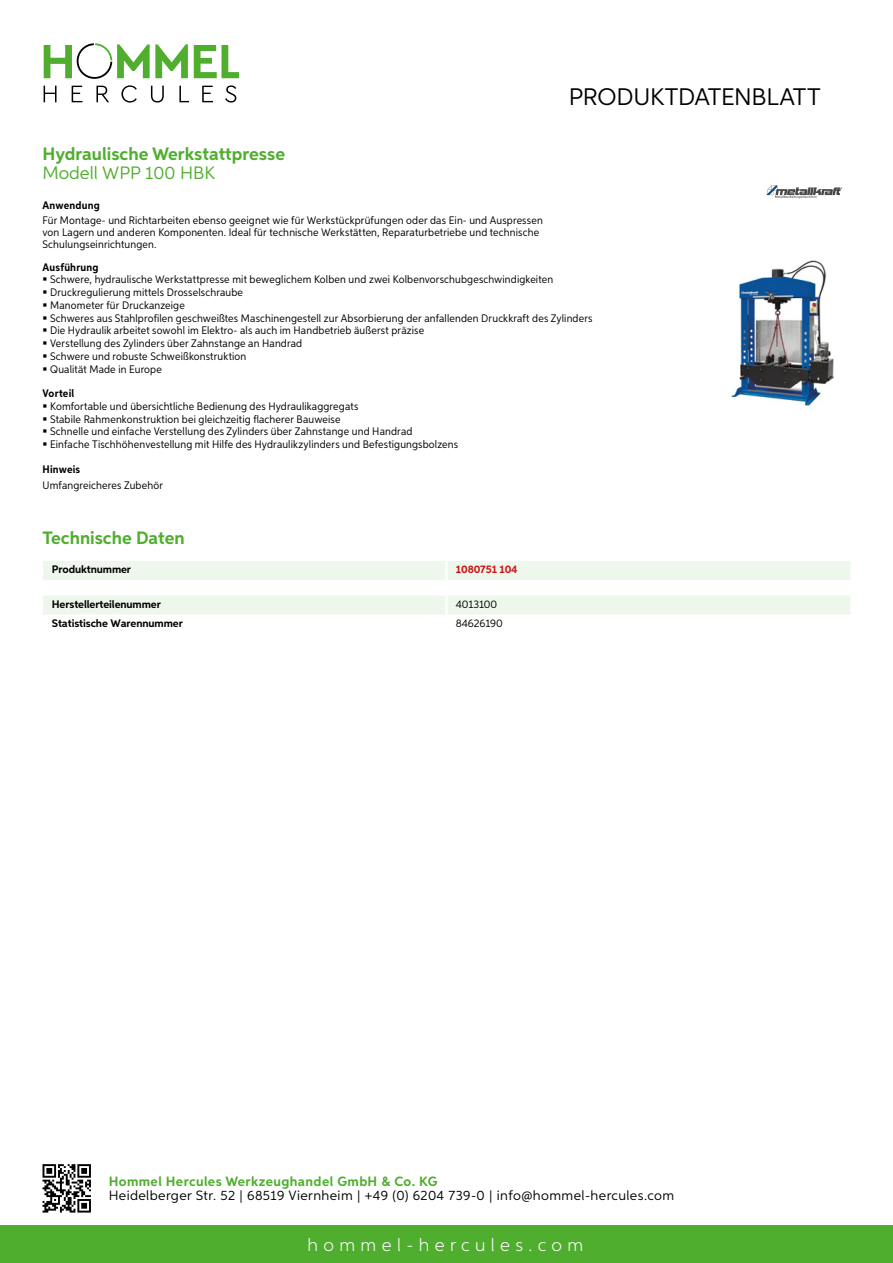
<style>
.page{position:relative;width:893px;height:1263px;background:#fff}
.page>*{position:absolute;margin:0;border:0;box-sizing:border-box;transform-origin:0 0}
.t1{font:24px "Aspira";letter-spacing:-.01em;color:#000}
.t2{font:700 18px "Aspira";color:#50ae2f}
.t3{font:300 18px "Aspira";letter-spacing:.3em;color:#fff}
.t4{font:18px "Aspira";color:#50ae2f}
.t5{font:13.5px "Aspira";letter-spacing:.03em;color:#000}
.t6{font:700 13.5px "Aspira";letter-spacing:.03em;color:#50ae2f}
.t7{font:10.95px/12.8px "Aspira Nar";letter-spacing:.015em;color:#000}
.t8{font:700 10.95px "Aspira";letter-spacing:-.01em;color:#000}
.t9{font:700 10.95px "Aspira Nar";letter-spacing:.02em;color:#000}
.t10{font:10.95px "Aspira";letter-spacing:-.01em;color:#000}
.t11{font:700 10.95px "Aspira";letter-spacing:-.01em;color:#cd1013}
</style>
<div class="page">
<div style="left:0;top:1226px;width:893px;height:37px;background:#50ae2f"></div>
<svg style="left:43px;top:1164px;width:48px;height:48px"></svg>
<svg style="left:194px;top:45px;width:45px;height:33px"></svg>
<svg style="left:44px;top:43px;width:144px;height:36px"></svg>
<svg style="left:44px;top:86px;width:13px;height:16px"></svg>
<svg style="left:72px;top:86px;width:10px;height:16px"></svg>
<svg style="left:96px;top:86px;width:13px;height:16px"></svg>
<svg style="left:121px;top:85px;width:16px;height:18px"></svg>
<svg style="left:151px;top:86px;width:13px;height:17px"></svg>
<svg style="left:179px;top:86px;width:10px;height:16px"></svg>
<svg style="left:202px;top:86px;width:11px;height:16px"></svg>
<svg style="left:225px;top:85px;width:11px;height:18px"></svg>
<div style="left:43px;top:561px;width:807px;height:19px;background:#eef7eb"></div>
<hr style="left:445px;top:561px;width:3px;height:19px;background:#fff">
<div style="left:43px;top:596px;width:807px;height:19px;background:#eef7eb"></div>
<img style="left:731px;top:260px;width:103px;height:146px">
<svg style="left:766px;top:185px;width:76px;height:13px"></svg>
<h1 class="t1" style="left:569px;top:82px;width:253px">Produktdatenblatt</h1>
<h2 class="t2" style="left:43px;top:142px;width:244px">Hydraulische Werkstattpresse</h2>
<h2 class="t4" style="left:43px;top:162px;width:162px">Modell WPP 100 HBK</h2>
<p class="t9" style="left:43px;top:199px;width:59px">Anwendung</p>
<p class="t7" style="left:43px;top:214px;width:502px;line-height:12px">Für Montage- und Richtarbeiten ebenso geeignet wie für Werkstückprüfungen oder das Ein- und Auspressen von Lagern und anderen Komponenten. Ideal für technische Werkstätten, Reparaturbetriebe und technische<br>Schulungseinrichtungen.</p>
<p class="t9" style="left:43px;top:260px;width:58px">Ausführung</p>
<p class="t7" style="left:50px;top:273px;width:544px">Schwere, hydraulische Werkstattpresse mit beweglichem Kolben und zwei Kolbenvorschubgeschwindigkeiten Druckregulierung mittels Drosselschraube<br>Manometer für Druckanzeige<br>Schweres aus Stahlprofilen geschweißtes Maschinengestell zur Absorbierung der anfallenden Druckkraft des Zylinders Die Hydraulik arbeitet sowohl im Elektro- als auch im Handbetrieb äußerst präzise<br>Verstellung des Zylinders über Zahnstange an Handrad<br>Schwere und robuste Schweißkonstruktion<br>Qualität Made in Europe</p>
<p class="t9" style="left:43px;top:387px;width:33px">Vorteil</p>
<p class="t7" style="left:50px;top:399px;width:410px">Komfortable und übersichtliche Bedienung des Hydraulikaggregats<br>Stabile Rahmenkonstruktion bei gleichzeitig flacherer Bauweise<br>Schnelle und einfache Verstellung des Zylinders über Zahnstange und Handrad<br>Einfache Tischhöhenvestellung mit Hilfe des Hydraulikzylinders und Befestigungsbolzens</p>
<p class="t9" style="left:43px;top:463px;width:39px">Hinweis</p>
<p class="t7" style="left:43px;top:478px;width:122px">Umfangreicheres Zubehör</p>
<h2 class="t2" style="left:43px;top:527px;width:144px">Technische Daten</h2>
<p class="t8" style="left:52px;top:562px;width:81px">Produktnummer</p>
<p class="t11" style="left:456px;top:562px;width:63px">1080751 104</p>
<p class="t8" style="left:52px;top:597px;width:111px">Herstellerteilenummer</p>
<p class="t10" style="left:456px;top:597px;width:43px">4013100</p>
<p class="t8" style="left:52px;top:616px;width:132px">Statistische Warennummer</p>
<p class="t10" style="left:456px;top:616px;width:48px">84626190</p>
<p class="t6" style="left:109px;top:1172px;width:330px">Hommel Hercules Werkzeughandel GmbH &amp; Co. KG</p>
<p class="t5" style="left:109px;top:1187px;width:567px">Heidelberger Str. 52 | 68519 Viernheim | +49 (0) 6204 739-0 | info@hommel-hercules.com</p>
<h2 class="t3" style="left:307px;top:1234px;width:277px">hommel-hercules.com</h2>
</div>
